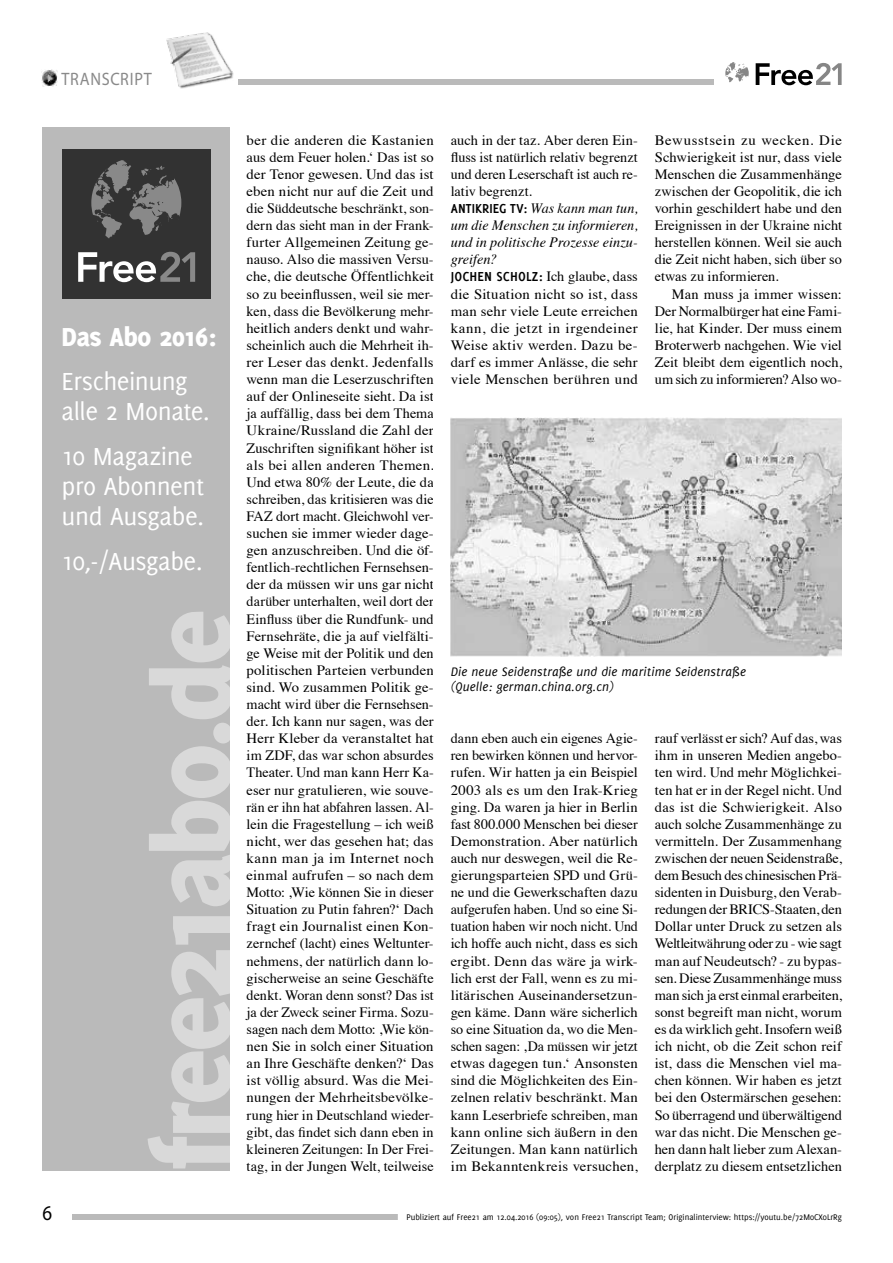
<style>
.page{position:relative;width:893px;height:1263px;background:#fff}
.page>*{position:absolute;margin:0;border:0;box-sizing:border-box;transform-origin:0 0}
.t1{font:800 117.6px "Delicious";letter-spacing:-.03em;color:#d9d9d9}
.t2{font:800 28.5px "Delicious";letter-spacing:-.015em;color:#fff}
.t3{font:27px/30px "Delicious";letter-spacing:-.015em;color:#fff}
.t4{font:21px "Myriad Pro";color:#000;scale:.9 1}
.t5{font:18px "Myriad Pro";letter-spacing:.045em;color:#898989;scale:.9 1}
.t6{font:14.25px/17.1px "Times";letter-spacing:.005em;color:#000;text-align:justify}
.t7{font:14.25px/17.1px "Times";letter-spacing:.005em;color:#000;text-align:justify;scale:1.04 1}
.t8{font:italic 13.5px/15px "Delicious";letter-spacing:.01em;color:#000}
.t9{font:9px "Delicious";color:#000}
.s1{font-family:"Delicious";font-weight:700}
.s2{font-style:italic}
</style>
<div class="page">
<div style="left:43px;top:79px;width:671px;height:6px;background:#bababa"></div>
<svg style="left:756px;top:63px;width:86px;height:22px"></svg>
<svg style="left:725px;top:62px;width:24px;height:20px"></svg>
<div style="left:36px;top:23px;width:202px;height:79px;background:#fff"></div>
<div style="left:72px;top:1214px;width:766px;height:6px;background:#bababa"></div>
<div style="left:398px;top:1212px;width:452px;height:12px;background:#fff"></div>
<div style="left:167px;top:32px;width:67px;height:57px;background:#000;opacity:.75"></div>
<img style="left:166px;top:32px;width:66px;height:55px">
<img style="left:42px;top:70px;width:16px;height:16px">
<img style="left:451px;top:418px;width:391px;height:238px">
<div style="left:43px;top:128px;width:187px;height:1043px;background:#bababa"></div>
<div style="left:62px;top:149px;width:148px;height:150px;background:#323232"></div>
<svg style="left:91px;top:160px;width:90px;height:79px"></svg>
<svg style="left:78px;top:252px;width:117px;height:30px"></svg>
<p class="t5" style="left:61px;top:68px;width:102px">TRANSCRIPT</p>
<h2 class="t2" style="left:62px;top:320px;width:156px">Das Abo 2016:</h2>
<h3 class="t3" style="left:62px;top:366px;width:150px">Erscheinung alle 2 Monate.</h3>
<h3 class="t3" style="left:62px;top:441px;width:144px">10 Magazine pro Abonnent und Ausgabe.</h3>
<h3 class="t3" style="left:62px;top:546px;width:142px">10,-/Ausgabe.</h3>
<h1 class="t1" style="left:124px;top:1169px;width:561px;rotate:-90deg">free21abo.de</h1>
<p class="t7" style="left:247px;top:130px;width:181px">ber die anderen die Kastanien aus dem Feuer holen.‘ Das ist so der Tenor gewesen. Und das ist eben nicht nur auf die Zeit und die Süddeutsche beschränkt, son&shy;dern das sieht man in der Frank&shy;furter Allgemeinen Zeitung ge&shy;nauso. Also die massiven Versu&shy;che, die deutsche Öffentlichkeit so zu beeinflussen, weil sie mer&shy;ken, dass die Bevölkerung mehr&shy;heitlich anders denkt und wahr&shy;scheinlich auch die Mehrheit ih&shy;rer Leser das denkt. Jedenfalls wenn man die Leserzuschriften auf der Onlineseite sieht. Da ist ja auffällig, dass bei dem Thema Ukraine/Russland die Zahl der Zuschriften signifikant höher ist als bei allen anderen Themen.<br>Und etwa 80% der Leute, die da schreiben, das kritisieren was die FAZ dort macht. Gleichwohl ver&shy;suchen sie immer wieder dage&shy;gen anzuschreiben. Und die öf&shy;fentlich-rechtlichen Fernsehsen&shy;der da müssen wir uns gar nicht darüber unterhalten, weil dort der Einfluss über die Rundfunk- und Fernsehräte, die ja auf vielfälti&shy;ge Weise mit der Politik und den politischen Parteien verbunden sind. Wo zusammen Politik ge&shy;macht wird über die Fernsehsen&shy;der. Ich kann nur sagen, was der Herr Kleber da veranstaltet hat im ZDF, das war schon absurdes Theater. Und man kann Herr Ka&shy;eser nur gratulieren, wie souve&shy;rän er ihn hat abfahren lassen. Al&shy;lein die Fragestellung – ich weiß nicht, wer das gesehen hat; das kann man ja im Internet noch einmal aufrufen – so nach dem Motto: ‚Wie können Sie in dieser Situation zu Putin fahren?‘ Dach fragt ein Journalist einen Kon&shy;zernchef (lacht) eines Weltunter&shy;nehmens, der natürlich dann lo&shy;gischerweise an seine Geschäfte denkt. Woran denn sonst? Das ist ja der Zweck seiner Firma. Sozu&shy;sagen nach dem Motto: ‚Wie kön&shy;nen Sie in solch einer Situation an Ihre Geschäfte denken?‘ Das ist völlig absurd. Was die Mei&shy;nungen der Mehrheitsbevölke&shy;rung hier in Deutschland wieder&shy;gibt, das findet sich dann eben in kleineren Zeitungen: In Der Frei&shy;tag, in der Jungen Welt, teilweise</p>
<p class="t6" style="left:451px;top:130px;width:189px;text-align:left">auch in der taz. Aber deren Ein&shy;fluss ist natürlich relativ begrenzt und deren Leserschaft ist auch re&shy;lativ begrenzt.<br><span class="s1">ANTIKRIEG TV:</span> <span class="s2">Was kann man tun, um die Menschen zu informieren, und in politische Prozesse einzu&shy;greifen?<br></span><span class="s1">JOCHEN SCHOLZ:</span> Ich glaube, dass die Situation nicht so ist, dass man sehr viele Leute erreichen kann, die jetzt in irgendeiner<br>Weise aktiv werden. Dazu be&shy;darf es immer Anlässe, die sehr viele Menschen berühren und</p>
<p class="t7" style="left:655px;top:130px;width:181px">Bewusstsein zu wecken. Die Schwierigkeit ist nur, dass viele Menschen die Zusammenhänge zwischen der Geopolitik, die ich vorhin geschildert habe und den Ereignissen in der Ukraine nicht herstellen können. Weil sie auch die Zeit nicht haben, sich über so etwas zu informieren.</p>
<p class="t6" style="left:655px;top:284px;width:189px;text-indent:17px">Man muss ja immer wissen:<br>Der Normalbürger hat eine Fami&shy;lie, hat Kinder. Der muss einem Broterwerb nachgehen. Wie viel Zeit bleibt dem eigentlich noch, um sich zu informieren? Also wo-</p>
<p class="t8" style="left:451px;top:664px;width:297px">Die neue Seidenstraße und die maritime Seidenstraße (Quelle: german.china.org.cn)</p>
<p class="t6" style="left:655px;top:729px;width:189px">rauf verlässt er sich? Auf das, was ihm in unseren Medien angebo&shy;ten wird. Und mehr Möglichkei&shy;ten hat er in der Regel nicht. Und das ist die Schwierigkeit. Also auch solche Zusammenhänge zu vermitteln. Der Zusammenhang zwischen der neuen Seidenstraße, dem Besuch des chinesischen Prä&shy;sidenten in Duisburg, den Verab&shy;redungen der BRICS-Staaten, den Dollar unter Druck zu setzen als Weltleitwährung oder zu - wie sagt man auf Neudeutsch? - zu bypas&shy;sen. Diese Zusammenhänge muss man sich ja erst einmal erarbeiten, sonst begreift man nicht, worum es da wirklich geht. Insofern weiß ich nicht, ob die Zeit schon reif ist, dass die Menschen viel ma&shy;chen können. Wir haben es jetzt bei den Ostermärschen gesehen:<br>So überragend und überwältigend war das nicht. Die Menschen ge&shy;hen dann halt lieber zum Alexan&shy;derplatz zu diesem entsetzlichen</p>
<p class="t6" style="left:451px;top:729px;width:189px">dann eben auch ein eigenes Agie&shy;ren bewirken können und hervor&shy;rufen. Wir hatten ja ein Beispiel 2003 als es um den Irak-Krieg ging. Da waren ja hier in Berlin fast 800.000 Menschen bei dieser Demonstration. Aber natürlich auch nur deswegen, weil die Re&shy;gierungsparteien SPD und Grü&shy;ne und die Gewerkschaften dazu aufgerufen haben. Und so eine Si&shy;tuation haben wir noch nicht. Und ich hoffe auch nicht, dass es sich ergibt. Denn das wäre ja wirk&shy;lich erst der Fall, wenn es zu mi&shy;litärischen Auseinandersetzun&shy;gen käme. Dann wäre sicherlich so eine Situation da, wo die Men&shy;schen sagen: ‚Da müssen wir jetzt etwas dagegen tun.‘ Ansonsten sind die Möglichkeiten des Ein&shy;zelnen relativ beschränkt. Man kann Leserbriefe schreiben, man kann online sich äußern in den Zeitungen. Man kann natürlich im Bekanntenkreis versuchen,</p>
<h3 class="t4" style="left:43px;top:1200px;width:12px">6</h3>
<p class="t9" style="left:406px;top:1212px;width:437px">Publiziert auf Free21 am 12.04.2016 (09:05), von Free21 Transcript Team; Originalinterview: https://youtu.be/72M0CX0LrRg</p>
</div>
